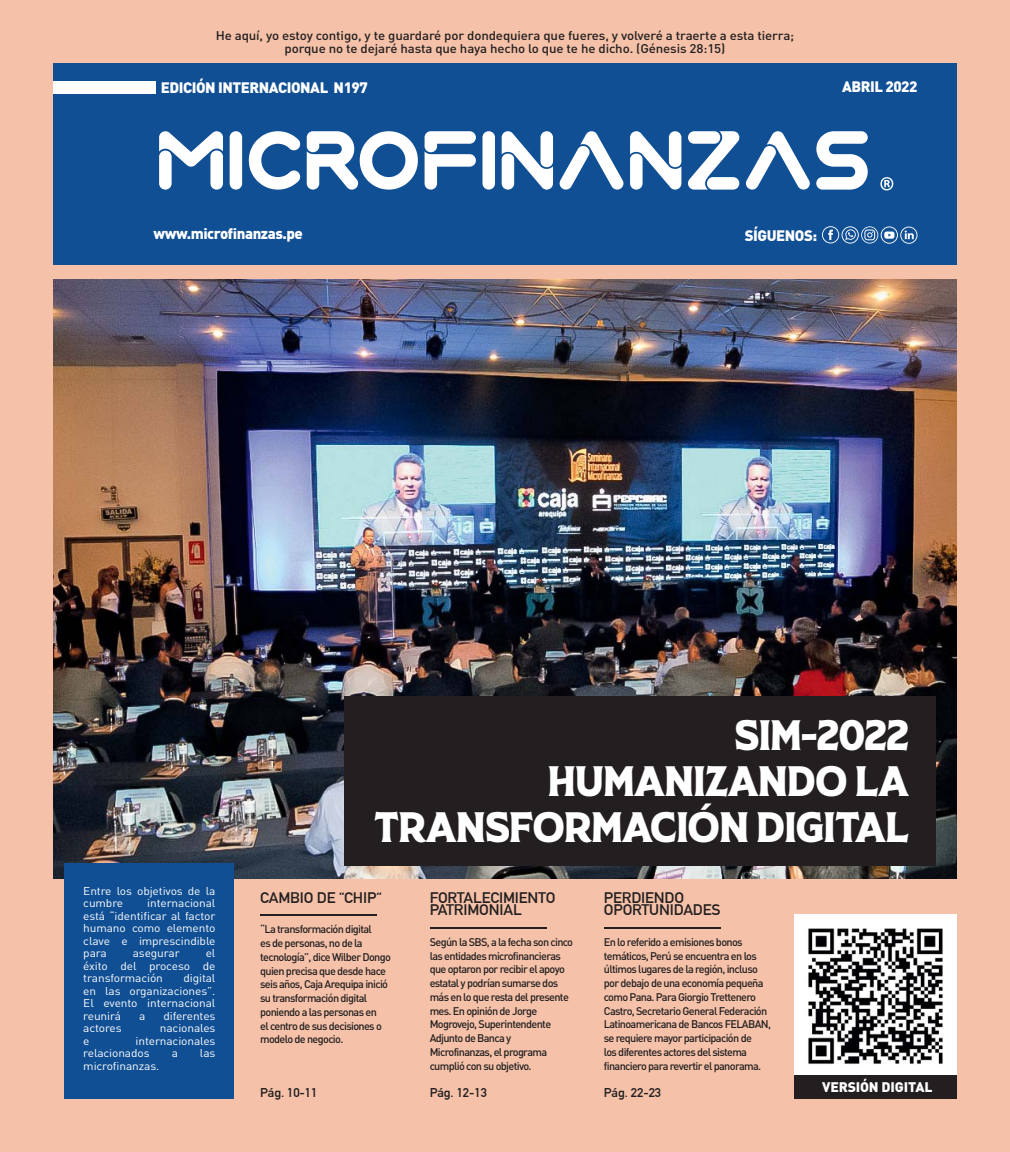
<style>
.page{position:relative;width:1010px;height:1152px;background:#f5c2a9}
.page>*{position:absolute;margin:0;border:0;box-sizing:border-box;transform-origin:0 0}
.t1{font:42.5px/46.2px "FF Monteral Two";letter-spacing:-.03em;color:#fff;text-align:right;scale:.92 1}
.t2{font:900 15px "DIN Pro";letter-spacing:-.03em;color:#fff}
.t3{font:700 15px/12.5px "DIN Alternate";letter-spacing:-.01em;color:#231f20;scale:1.06 1}
.t4{font:900 13.75px "DIN Pro";letter-spacing:-.01em;color:#fff}
.t5{font:500 12.5px/12.5px "DIN Pro";letter-spacing:-.01em;color:#231f20;text-align:center;scale:1.06 1}
.t6{font:700 12.5px "DIN Alternate";letter-spacing:-.01em;color:#231f20;scale:1.06 1}
.t7{font:11.25px/12.5px "DIN Pro";letter-spacing:-.01em;color:#fff;text-align:justify;scale:1.06 1}
.t8{font:500 11px/13.8px "DIN";letter-spacing:-.06em;color:#231f20}
</style>
<div class="page">
<div style="left:53px;top:63px;width:904px;height:202px;background:#104f94"></div>
<svg style="left:159px;top:131px;width:64px;height:59px"></svg>
<svg style="left:249px;top:131px;width:51px;height:59px"></svg>
<svg style="left:424px;top:131px;width:52px;height:59px"></svg>
<svg style="left:502px;top:131px;width:51px;height:59px"></svg>
<svg style="left:560px;top:131px;width:63px;height:59px"></svg>
<svg style="left:630px;top:131px;width:51px;height:59px"></svg>
<svg style="left:688px;top:131px;width:51px;height:59px"></svg>
<svg style="left:746px;top:131px;width:64px;height:59px"></svg>
<svg style="left:230px;top:131px;width:12px;height:59px"></svg>
<svg style="left:307px;top:131px;width:111px;height:59px"></svg>
<svg style="left:482px;top:131px;width:13px;height:59px"></svg>
<svg style="left:816px;top:131px;width:52px;height:59px"></svg>
<svg style="left:880px;top:177px;width:13px;height:13px"></svg>
<svg style="left:822px;top:226px;width:95px;height:18px"></svg>
<div style="left:53px;top:81px;width:103px;height:13px;background:#fff"></div>
<img style="left:53px;top:279px;width:904px;height:599px">
<hr style="left:430px;top:927px;width:117px;height:1px;background:#231f20">
<hr style="left:604px;top:927px;width:117px;height:1px;background:#231f20">
<hr style="left:260px;top:914px;width:117px;height:1px;background:#231f20">
<div style="left:344px;top:696px;width:591px;height:170px;background:#231f20"></div>
<div style="left:65px;top:863px;width:169px;height:235px;background:#104f94"></div>
<img style="left:794px;top:914px;width:162px;height:161px">
<div style="left:794px;top:1075px;width:163px;height:23px;background:#231f20"></div>
<p class="t5" style="left:216px;top:31px;width:547px">He aquí, yo estoy contigo, y te guardaré por dondequiera que fueres, y volveré a traerte a esta tierra; porque no te dejaré hasta que haya hecho lo que te he dicho. (Génesis 28:15)</p>
<h2 class="t2" style="left:161px;top:79px;width:209px">EDICIÓN INTERNACIONAL N197</h2>
<h2 class="t2" style="left:842px;top:78px;width:77px">ABRIL 2022</h2>
<h2 class="t2" style="left:154px;top:225px;width:151px">www.microfinanzas.pe</h2>
<h2 class="t2" style="left:745px;top:227px;width:74px">SÍGUENOS:</h2>
<p class="t7" style="left:83px;top:886px;width:126px">Entre los objetivos de la cumbre</p>
<p class="t7" style="left:83px;top:898px;width:126px;text-indent:64px">internacional está “identificar al factor humano como elemento clave e imprescindible para</p>
<p class="t7" style="left:83px;top:948px;width:126px;text-indent:122px">el éxito del proceso de transformación</p>
<p class="t7" style="left:133px;top:948px;width:46px">asegurar</p>
<p class="t7" style="left:83px;top:973px;width:126px;text-indent:100px">digital en las organizaciones”.<br>El evento internacional reunirá</p>
<p class="t7" style="left:139px;top:1011px;width:7px">a</p>
<p class="t7" style="left:163px;top:1011px;width:51px">diferentes</p>
<p class="t7" style="left:83px;top:1023px;width:38px">actores</p>
<p class="t7" style="left:160px;top:1023px;width:54px">nacionales</p>
<p class="t7" style="left:83px;top:1036px;width:7px">e</p>
<p class="t7" style="left:83px;top:1036px;width:126px;text-indent:52px">internacionales relacionados</p>
<p class="t7" style="left:172px;top:1048px;width:7px">a</p>
<p class="t7" style="left:200px;top:1048px;width:16px">las</p>
<p class="t7" style="left:83px;top:1061px;width:73px">microfinanzas.</p>
<h1 class="t1" style="left:374px;top:712px;width:583px">SIM-2022<br>HUMANIZANDO LA<br>TRANSFORMACIÓN DIGITAL</h1>
<h2 class="t3" style="left:260px;top:891px;width:116px">CAMBIO DE “CHIP“</h2>
<p class="t8" style="left:260px;top:923px;width:132px">“La transformación digital<br>es de personas, no de la tecnología”, dice Wilber Dongo quien precisa que desde hace seis años, Caja Arequipa inició su transformación digital poniendo a las personas en<br>el centro de sus decisiones o modelo de negocio.</p>
<h2 class="t3" style="left:430px;top:891px;width:120px">FORTALECIMIENTO<br>PATRIMONIAL</h2>
<h2 class="t3" style="left:604px;top:891px;width:112px">PERDIENDO<br>OPORTUNIDADES</h2>
<p class="t8" style="left:430px;top:936px;width:145px">Según la SBS, a la fecha son cinco las entidades microfinancieras que optaron por recibir el apoyo estatal y podrían sumarse dos más en lo que resta del presente mes. En opinión de Jorge<br>Mogrovejo, Superintendente<br>Adjunto de Banca y<br>Microfinanzas, el programa cumplió con su objetivo.</p>
<p class="t8" style="left:604px;top:936px;width:169px">En lo referido a emisiones bonos temáticos, Perú se encuentra en los últimos lugares de la región, incluso por debajo de una economía pequeña como Pana. Para Giorgio Trettenero Castro, Secretario General Federación Latinoamericana de Bancos FELABAN, se requiere mayor participación de<br>los diferentes actores del sistema financiero para revertir el panorama.</p>
<p class="t6" style="left:260px;top:1085px;width:56px">Pág. 10-11</p>
<p class="t6" style="left:430px;top:1085px;width:56px">Pág. 12-13</p>
<p class="t6" style="left:604px;top:1085px;width:56px">Pág. 22-23</p>
<p class="t4" style="left:822px;top:1079px;width:112px">VERSIÓN DIGITAL</p>
</div>
